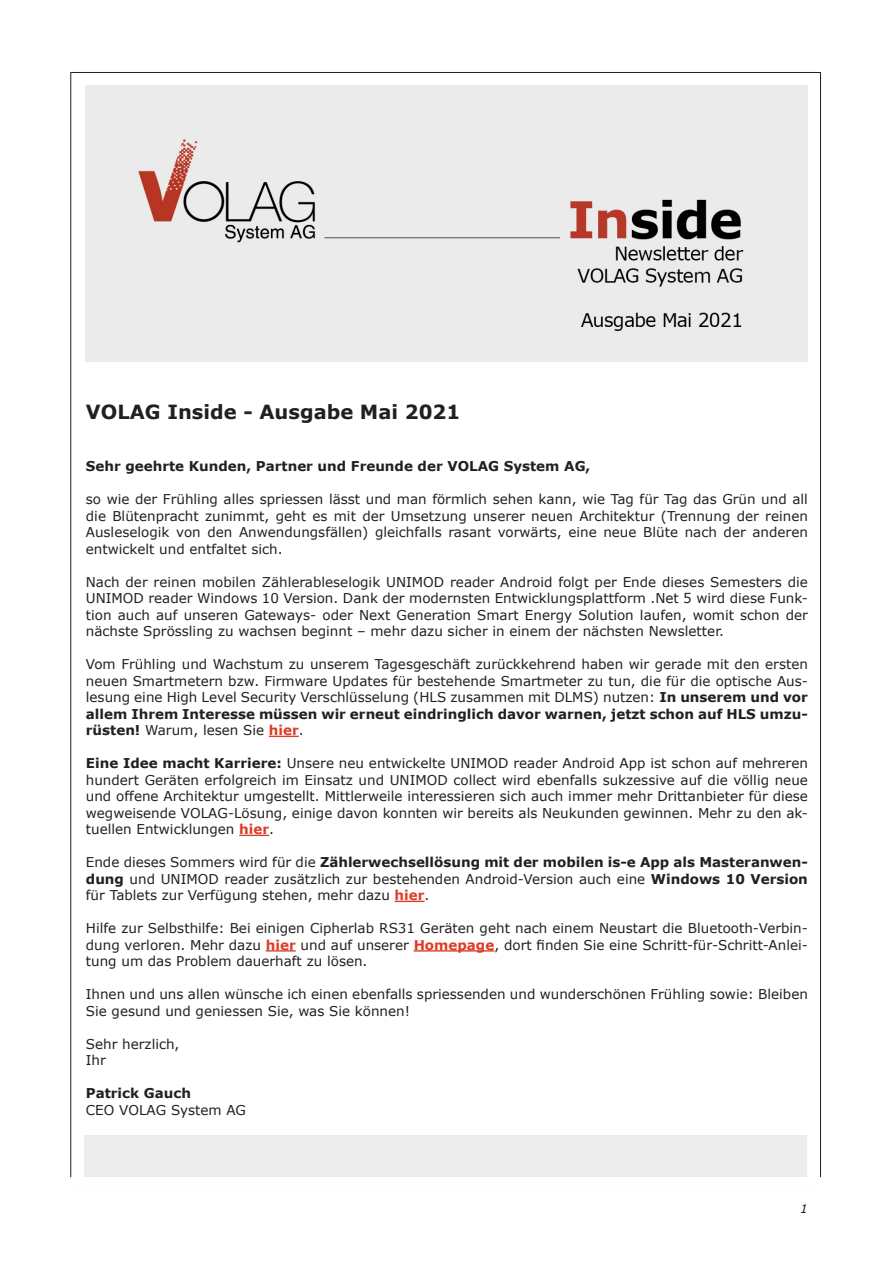
<style>
.page{position:relative;width:893px;height:1263px;background:#fff}
.page>*{position:absolute;margin:0;border:0;box-sizing:border-box;transform-origin:0 0}
.t1{font:700 19.5px "Verdana";color:#231f20}
.t2{font:13.5px/16.5px "Verdana";color:#231f20;text-align:justify}
.t3{font:700 13.5px "Verdana";color:#231f20}
.t4{font:italic 12px "Verdana";color:#231f20}
.s1{font-weight:700}
.s2{font-weight:700;color:#dd3d26}
</style>
<div class="page">
<div style="left:85px;top:85px;width:723px;height:276px;background:#ebebeb"></div>
<hr style="left:269px;top:736px;width:30px;height:1px;background:#dd3d26">
<hr style="left:239px;top:835px;width:30px;height:1px;background:#dd3d26">
<svg style="left:395px;top:901px;width:29px;height:1px"></svg>
<hr style="left:266px;top:950px;width:30px;height:1px;background:#dd3d26">
<hr style="left:414px;top:950px;width:80px;height:1px;background:#dd3d26">
<div style="left:85px;top:1135px;width:722px;height:42px;background:#ebeceb"></div>
<h1 class="t1" style="left:86px;top:399px;width:376px">VOLAG Inside - Ausgabe Mai 2021</h1>
<p class="t3" style="left:86px;top:458px;width:506px">Sehr geehrte Kunden, Partner und Freunde der VOLAG System AG,</p>
<p class="t2" style="left:86px;top:491px;width:724px">so wie der Frühling alles spriessen lässt und man förmlich sehen kann, wie Tag für Tag das Grün und all die Blütenpracht zunimmt, geht es mit der Umsetzung unserer neuen Architektur (Trennung der reinen Ausleselogik von den Anwendungsfällen) gleichfalls rasant vorwärts, eine neue Blüte nach der anderen entwickelt und entfaltet sich.</p>
<p class="t2" style="left:86px;top:574px;width:724px">Nach der reinen mobilen Zählerableselogik UNIMOD reader Android folgt per Ende dieses Semesters die UNIMOD reader Windows 10 Version. Dank der modernsten Entwicklungsplattform .Net 5 wird diese Funk&shy;tion auch auf unseren Gateways- oder Next Generation Smart Energy Solution laufen, womit schon der nächste Sprössling zu wachsen beginnt – mehr dazu sicher in einem der nächsten Newsletter.</p>
<p class="t2" style="left:86px;top:656px;width:724px">Vom Frühling und Wachstum zu unserem Tagesgeschäft zurückkehrend haben wir gerade mit den ersten neuen Smartmetern bzw. Firmware Updates für bestehende Smartmeter zu tun, die für die optische Aus&shy;lesung eine High Level Security Verschlüsselung (HLS zusammen mit DLMS) nutzen: <span class="s1">In unserem und vor allem Ihrem Interesse müssen wir erneut eindringlich davor warnen, jetzt schon auf HLS umzu&shy;rüsten!</span> Warum, lesen Sie <span class="s2">hier</span>.</p>
<p class="t2" style="left:86px;top:755px;width:723px"><span class="s1">Eine Idee macht Karriere:</span> Unsere neu entwickelte UNIMOD reader Android App ist schon auf mehreren hundert Geräten erfolgreich im Einsatz und UNIMOD collect wird ebenfalls sukzessive auf die völlig neue und offene Architektur umgestellt. Mittlerweile interessieren sich auch immer mehr Drittanbieter für diese wegweisende VOLAG-Lösung, einige davon konnten wir bereits als Neukunden gewinnen. Mehr zu den ak&shy;tuellen Entwicklungen <span class="s2">hier</span>.</p>
<p class="t2" style="left:86px;top:854px;width:723px">Ende dieses Sommers wird für die <span class="s1">Zählerwechsellösung mit der mobilen is-e App als Masteranwen&shy;dung</span> und UNIMOD reader zusätzlich zur bestehenden Android-Version auch eine <span class="s1">Windows 10 Version </span>für Tablets zur Verfügung stehen, mehr dazu <span class="s2">hier</span>.</p>
<p class="t2" style="left:86px;top:920px;width:723px">Hilfe zur Selbsthilfe: Bei einigen Cipherlab RS31 Geräten geht nach einem Neustart die Bluetooth-Verbin&shy;dung verloren. Mehr dazu <span class="s2">hier</span> und auf unserer <span class="s2">Homepage</span>, dort finden Sie eine Schritt-für-Schritt-Anlei&shy;tung um das Problem dauerhaft zu lösen.</p>
<p class="t2" style="left:86px;top:986px;width:723px">Ihnen und uns allen wünsche ich einen ebenfalls spriessenden und wunderschönen Frühling sowie: Bleiben<br>Sie gesund und geniessen Sie, was Sie können!</p>
<p class="t2" style="left:86px;top:1036px;width:95px">Sehr herzlich,<br>Ihr</p>
<p class="t3" style="left:86px;top:1085px;width:107px">Patrick Gauch</p>
<p class="t2" style="left:86px;top:1102px;width:162px">CEO VOLAG System AG</p>
<p class="t4" style="left:800px;top:1201px;width:9px">1</p>
</div>
